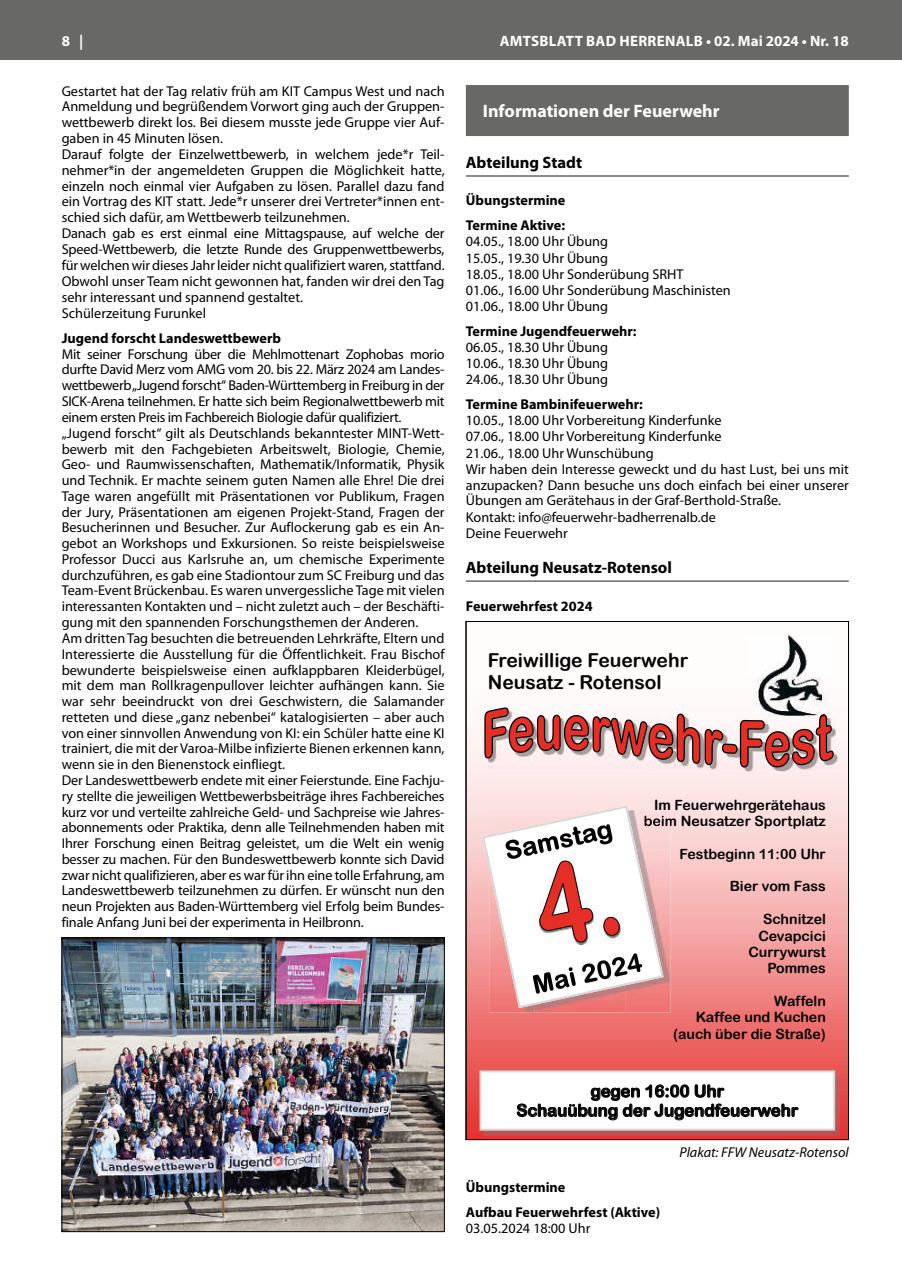
<style>
.page{position:relative;width:902px;height:1280px;background:#fff}
.page>*{position:absolute;margin:0;border:0;box-sizing:border-box;transform-origin:0 0}
.t1{font:19.2px/22.4px "Arial Rounded MT Bold";color:#030303}
.t2{font:700 18px "Myriad Pro";color:#fff}
.t3{font:16.8px/19.4px "Arial Rounded MT Bold";color:#030303;text-align:center}
.t4{font:700 16.5px "Myriad Pro";color:#000}
.t5{font:700 15px "Myriad Pro";letter-spacing:.02em;color:#fff}
.t6{font:14.25px/15.8px "Myriad Pro";color:#000}
.t7{font:700 14.25px/24.8px "Myriad Pro";color:#000}
.t8{font:italic 14.25px "Myriad Pro";color:#000}
.t9{font:14.1px/16.4px "Arial Rounded MT Bold";color:#030303;text-align:right}
</style>
<div class="page">
<div style="left:0;top:0;width:901px;height:60px;background:#686867"></div>
<img style="left:64px;top:939px;width:378px;height:291px">
<div style="left:62px;top:937px;width:382px;height:295px;border:1px solid #000"></div>
<div style="left:466px;top:85px;width:382px;height:51px;background:#686867"></div>
<hr style="left:466px;top:175px;width:382px;height:2px;background:#686867">
<hr style="left:466px;top:580px;width:382px;height:2px;background:#686867">
<svg style="left:468px;top:738px;width:378px;height:400px;background:#f3a2a1"></svg>
<img style="left:488px;top:718px;width:349px;height:53px">
<img style="left:483px;top:1075px;width:355px;height:60px">
<div style="left:480px;top:1071px;width:354px;height:59px;background:#fff"></div>
<div style="left:479px;top:1070px;width:356px;height:61px;border:2px solid #d7d7d7"></div>
<svg style="left:516px;top:1084px;width:282px;height:36px"></svg>
<img style="left:489px;top:1008px;width:45px;height:4px">
<img style="left:625px;top:1008px;width:45px;height:4px">
<img style="left:534px;top:1008px;width:91px;height:4px">
<img style="left:755px;top:634px;width:73px;height:72px">
<svg style="left:483px;top:706px;width:350px;height:62px"></svg>
<svg style="left:482px;top:806px;width:188px;height:202px"></svg>
<p class="t5" style="left:62px;top:31px;width:23px">8 |</p>
<p class="t5" style="left:499px;top:31px;width:350px">AMTSBLATT BAD HERRENALB • 02. Mai 2024 • Nr. 18</p>
<p class="t6" style="left:62px;top:83px;width:384px">Gestartet hat der Tag relativ früh am KIT Campus West und nach Anmeldung und begrüßendem Vorwort ging auch der Gruppen&shy;wettbewerb direkt los. Bei diesem musste jede Gruppe vier Auf&shy;gaben in 45 Minuten lösen.<br>Darauf folgte der Einzelwettbewerb, in welchem jede*r Teil&shy;nehmer*in der angemeldeten Gruppen die Möglichkeit hatte, einzeln noch einmal vier Aufgaben zu lösen. Parallel dazu fand ein Vortrag des KIT statt. Jede*r unserer drei Vertreter*innen ent&shy;schied sich dafür, am Wettbewerb teilzunehmen.<br>Danach gab es erst einmal eine Mittagspause, auf welche der Speed-Wettbewerb, die letzte Runde des Gruppenwettbewerbs, für welchen wir dieses Jahr leider nicht qualifiziert waren, stattfand.<br>Obwohl unser Team nicht gewonnen hat, fanden wir drei den Tag sehr interessant und spannend gestaltet.<br>Schülerzeitung Furunkel</p>
<p class="t7" style="left:62px;top:325px;width:221px">Jugend forscht Landeswettbewerb</p>
<p class="t6" style="left:62px;top:346px;width:384px">Mit seiner Forschung über die Mehlmottenart Zophobas morio durfte David Merz vom AMG vom 20. bis 22. März 2024 am Landes&shy;wettbewerb „Jugend forscht“ Baden-Württemberg in Freiburg in der SICK-Arena teilnehmen. Er hatte sich beim Regionalwettbewerb mit einem ersten Preis im Fachbereich Biologie dafür qualifiziert. „Jugend forscht“ gilt als Deutschlands bekanntester MINT-Wett&shy;bewerb mit den Fachgebieten Arbeitswelt, Biologie, Chemie, Geo- und Raumwissenschaften, Mathematik/Informatik, Physik und Technik. Er machte seinem guten Namen alle Ehre! Die drei Tage waren angefüllt mit Präsentationen vor Publikum, Fragen der Jury, Präsentationen am eigenen Projekt-Stand, Fragen der Besucherinnen und Besucher. Zur Auflockerung gab es ein An&shy;gebot an Workshops und Exkursionen. So reiste beispielsweise Professor Ducci aus Karlsruhe an, um chemische Experimente durchzuführen, es gab eine Stadiontour zum SC Freiburg und das Team-Event Brückenbau. Es waren unvergessliche Tage mit vielen interessanten Kontakten und – nicht zuletzt auch – der Beschäfti&shy;gung mit den spannenden Forschungsthemen der Anderen.<br>Am dritten Tag besuchten die betreuenden Lehrkräfte, Eltern und Interessierte die Ausstellung für die Öffentlichkeit. Frau Bischof bewunderte beispielsweise einen aufklappbaren Kleiderbügel, mit dem man Rollkragenpullover leichter aufhängen kann. Sie war sehr beeindruckt von drei Geschwistern, die Salamander retteten und diese „ganz nebenbei“ katalogisierten – aber auch von einer sinnvollen Anwendung von KI: ein Schüler hatte eine KI trainiert, die mit der Varoa-Milbe infizierte Bienen erkennen kann, wenn sie in den Bienenstock einfliegt.<br>Der Landeswettbewerb endete mit einer Feierstunde. Eine Fachju&shy;ry stellte die jeweiligen Wettbewerbsbeiträge ihres Fachbereiches kurz vor und verteilte zahlreiche Geld- und Sachpreise wie Jahres&shy;abonnements oder Praktika, denn alle Teilnehmenden haben mit Ihrer Forschung einen Beitrag geleistet, um die Welt ein wenig besser zu machen. Für den Bundeswettbewerb konnte sich David zwar nicht qualifizieren, aber es war für ihn eine tolle Erfahrung, am Landeswettbewerb teilzunehmen zu dürfen. Er wünscht nun den neun Projekten aus Baden-Württemberg viel Erfolg beim Bundes&shy;finale Anfang Juni bei der experimenta in Heilbronn.</p>
<p class="t2" style="left:483px;top:99px;width:238px">Informationen der Feuerwehr</p>
<p class="t4" style="left:466px;top:152px;width:118px">Abteilung Stadt</p>
<p class="t7" style="left:466px;top:188px;width:101px">Übungstermine<br>Termine Aktive:</p>
<p class="t6" style="left:466px;top:233px;width:266px;line-height:16.2px">04.05., 18.00 Uhr Übung<br>15.05., 19.30 Uhr Übung<br>18.05., 18.00 Uhr Sonderübung SRHT<br>01.06., 16.00 Uhr Sonderübung Maschinisten<br>01.06., 18.00 Uhr Übung</p>
<p class="t7" style="left:466px;top:318px;width:172px">Termine Jugendfeuerwehr:</p>
<p class="t6" style="left:466px;top:339px;width:144px;line-height:16.2px;text-align:justify">06.05., 18.30 Uhr Übung 10.06., 18.30 Uhr Übung 24.06., 18.30 Uhr Übung</p>
<p class="t7" style="left:466px;top:391px;width:178px">Termine Bambinifeuerwehr:</p>
<p class="t6" style="left:466px;top:412px;width:384px">10.05., 18.00 Uhr Vorbereitung Kinderfunke<br>07.06., 18.00 Uhr Vorbereitung Kinderfunke<br>21.06., 18.00 Uhr Wunschübung<br>Wir haben dein Interesse geweckt und du hast Lust, bei uns mit anzupacken? Dann besuche uns doch einfach bei einer unserer Übungen am Gerätehaus in der Graf-Berthold-Straße.<br>Kontakt: info@feuerwehr-badherrenalb.de<br>Deine Feuerwehr</p>
<p class="t4" style="left:466px;top:557px;width:208px">Abteilung Neusatz-Rotensol</p>
<p class="t7" style="left:466px;top:593px;width:128px">Feuerwehrfest 2024</p>
<h1 class="t1" style="left:487px;top:648px;width:202px">Freiwillige Feuerwehr<br>Neusatz - Rotensol</h1>
<p class="t9" style="left:643px;top:796px;width:184px">Im Feuerwehrgerätehaus beim Neusatzer Sportplatz</p>
<p class="t9" style="left:679px;top:845px;width:148px">Festbeginn 11:00 Uhr</p>
<p class="t9" style="left:729px;top:878px;width:98px">Bier vom Fass</p>
<p class="t9" style="left:748px;top:911px;width:79px">Schnitzel<br>Cevapcici<br>Currywurst<br>Pommes</p>
<p class="t9" style="left:673px;top:993px;width:154px">Waffeln<br>Kaffee und Kuchen (auch über die Straße)</p>
<p class="t3" style="left:516px;top:1081px;width:283px">gegen 16:00 Uhr<br>Schauübung der Jugendfeuerwehr</p>
<p class="t8" style="left:679px;top:1143px;width:171px">Plakat: FFW Neusatz-Rotensol</p>
<p class="t7" style="left:466px;top:1175px;width:196px">Übungstermine<br>Aufbau Feuerwehrfest (Aktive)</p>
<p class="t6" style="left:466px;top:1220px;width:126px">03.05.2024 18:00 Uhr</p>
</div>
